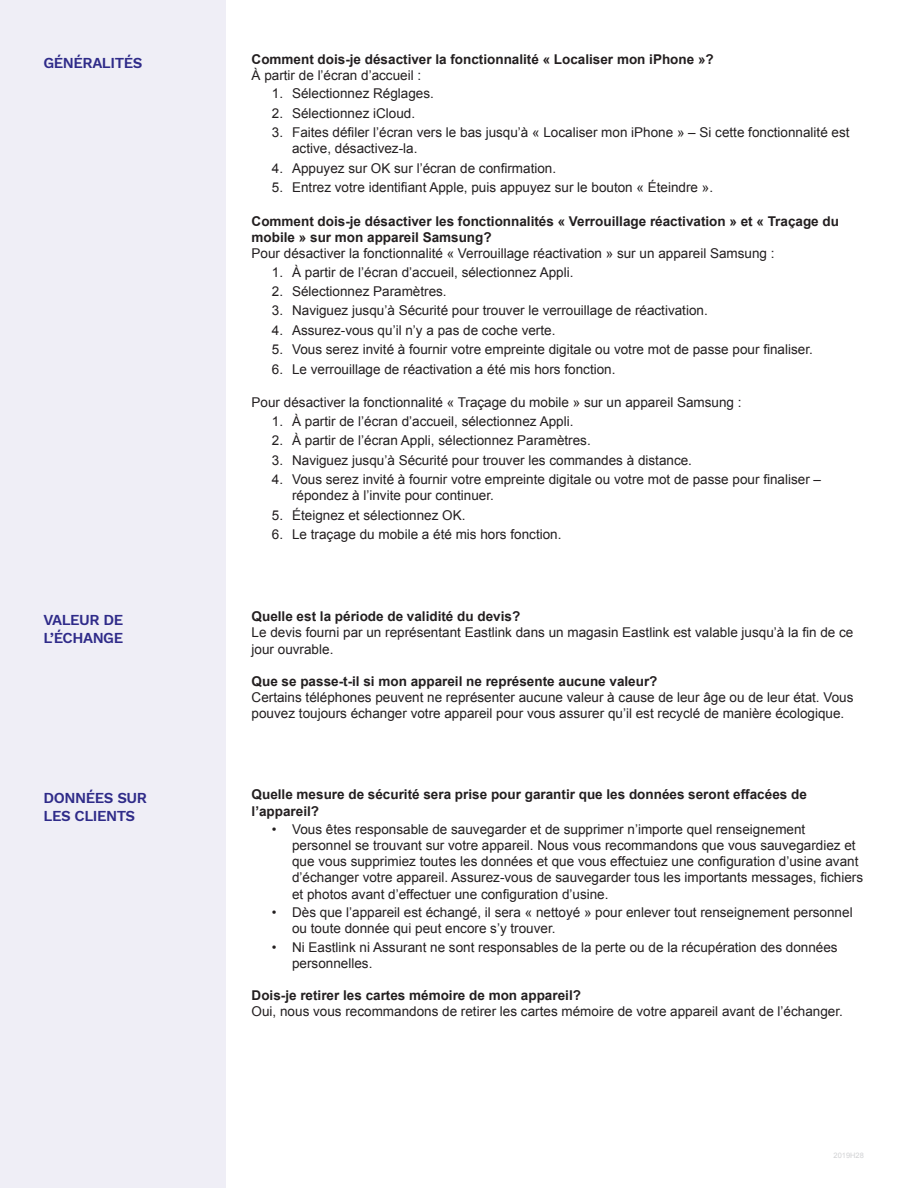
<style>
.page{position:relative;width:918px;height:1188px;background:#fff}
.page>*{position:absolute;margin:0;border:0;box-sizing:border-box;transform-origin:0 0}
.t1{font:600 15px/18px "Work Sans";letter-spacing:-.03em;color:#2f2b89}
.t2{font:13.5px/16.2px "Arial";color:#231f20}
.t3{font:700 13.5px/16.2px "Arial";color:#231f20}
.t4{font:7.5px "Arial";color:#d1d2d4}
</style>
<div class="page">
<div style="left:0;top:0;width:226px;height:1188px;background:#efeef6"></div>
<p class="t1" style="left:44px;top:55px;width:101px">GÉNÉRALITÉS</p>
<p class="t3" style="left:252px;top:51px;width:464px">Comment dois-je désactiver la fonctionnalité « Localiser mon iPhone »?</p>
<p class="t2" style="left:252px;top:67px;width:171px">À partir de l’écran d’accueil :</p>
<p class="t2" style="left:272px;top:86px;width:164px">1. Sélectionnez Réglages.</p>
<p class="t2" style="left:272px;top:105px;width:145px">2. Sélectionnez iCloud.</p>
<p class="t2" style="left:292px;top:125px;width:559px;text-indent:-20px">3. Faites défiler l’écran vers le bas jusqu’à « Localiser mon iPhone » – Si cette fonctionnalité est active, désactivez-la.</p>
<p class="t2" style="left:272px;top:160px;width:286px">4. Appuyez sur OK sur l’écran de confirmation.</p>
<p class="t2" style="left:272px;top:180px;width:443px">5. Entrez votre identifiant Apple, puis appuyez sur le bouton « Éteindre ».</p>
<p class="t3" style="left:252px;top:213px;width:589px">Comment dois-je désactiver les fonctionnalités « Verrouillage réactivation » et « Traçage du mobile » sur mon appareil Samsung?</p>
<p class="t2" style="left:252px;top:246px;width:525px">Pour désactiver la fonctionnalité « Verrouillage réactivation » sur un appareil Samsung :</p>
<p class="t2" style="left:272px;top:264px;width:303px">1. À partir de l’écran d’accueil, sélectionnez Appli.</p>
<p class="t2" style="left:272px;top:283px;width:176px">2. Sélectionnez Paramètres.</p>
<p class="t2" style="left:272px;top:303px;width:437px">3. Naviguez jusqu’à Sécurité pour trouver le verrouillage de réactivation.</p>
<p class="t2" style="left:272px;top:322px;width:285px">4. Assurez-vous qu’il n’y a pas de coche verte.</p>
<p class="t2" style="left:272px;top:342px;width:543px">5. Vous serez invité à fournir votre empreinte digitale ou votre mot de passe pour finaliser.</p>
<p class="t2" style="left:272px;top:361px;width:345px">6. Le verrouillage de réactivation a été mis hors fonction.</p>
<p class="t2" style="left:252px;top:395px;width:491px">Pour désactiver la fonctionnalité « Traçage du mobile » sur un appareil Samsung :</p>
<p class="t2" style="left:272px;top:413px;width:303px">1. À partir de l’écran d’accueil, sélectionnez Appli.</p>
<p class="t2" style="left:272px;top:432px;width:320px">2. À partir de l’écran Appli, sélectionnez Paramètres.</p>
<p class="t2" style="left:272px;top:452px;width:422px">3. Naviguez jusqu’à Sécurité pour trouver les commandes à distance.</p>
<p class="t2" style="left:292px;top:471px;width:530px;text-indent:-20px">4. Vous serez invité à fournir votre empreinte digitale ou votre mot de passe pour finaliser – répondez à l’invite pour continuer.</p>
<p class="t2" style="left:272px;top:507px;width:195px">5. Éteignez et sélectionnez OK.</p>
<p class="t2" style="left:272px;top:526px;width:291px">6. Le traçage du mobile a été mis hors fonction.</p>
<p class="t1" style="left:44px;top:612px;width:81px">VALEUR DE<br>L’ÉCHANGE</p>
<p class="t3" style="left:252px;top:609px;width:270px">Quelle est la période de validité du devis?</p>
<p class="t2" style="left:252px;top:625px;width:603px">Le devis fourni par un représentant Eastlink dans un magasin Eastlink est valable jusqu’à la fin de ce jour ouvrable.</p>
<p class="t3" style="left:252px;top:674px;width:407px">Que se passe-t-il si mon appareil ne représente aucune valeur?</p>
<p class="t2" style="left:252px;top:689px;width:603px">Certains téléphones peuvent ne représenter aucune valeur à cause de leur âge ou de leur état. Vous pouvez toujours échanger votre appareil pour vous assurer qu’il est recyclé de manière écologique.</p>
<p class="t1" style="left:44px;top:790px;width:105px">DONNÉES SUR<br>LES CLIENTS</p>
<p class="t3" style="left:252px;top:787px;width:557px">Quelle mesure de sécurité sera prise pour garantir que les données seront effacées de l’appareil?</p>
<p class="t2" style="left:292px;top:821px;width:573px;text-indent:-20px">• Vous êtes responsable de sauvegarder et de supprimer n’importe quel renseignement personnel se trouvant sur votre appareil. Nous vous recommandons que vous sauvegardiez et que vous supprimiez toutes les données et que vous effectuiez une configuration d’usine avant d’échanger votre appareil. Assurez-vous de sauvegarder tous les importants messages, fichiers et photos avant d’effectuer une configuration d’usine.</p>
<p class="t2" style="left:292px;top:904px;width:562px;text-indent:-20px">• Dès que l’appareil est échangé, il sera « nettoyé » pour enlever tout renseignement personnel ou toute donnée qui peut encore s’y trouver.</p>
<p class="t2" style="left:292px;top:939px;width:547px;text-indent:-20px">• Ni Eastlink ni Assurant ne sont responsables de la perte ou de la récupération des données personnelles.</p>
<p class="t3" style="left:252px;top:988px;width:331px">Dois-je retirer les cartes mémoire de mon appareil?</p>
<p class="t2" style="left:252px;top:1004px;width:593px">Oui, nous vous recommandons de retirer les cartes mémoire de votre appareil avant de l’échanger.</p>
<p class="t4" style="left:834px;top:1150px;width:32px">2019H28</p>
</div>
